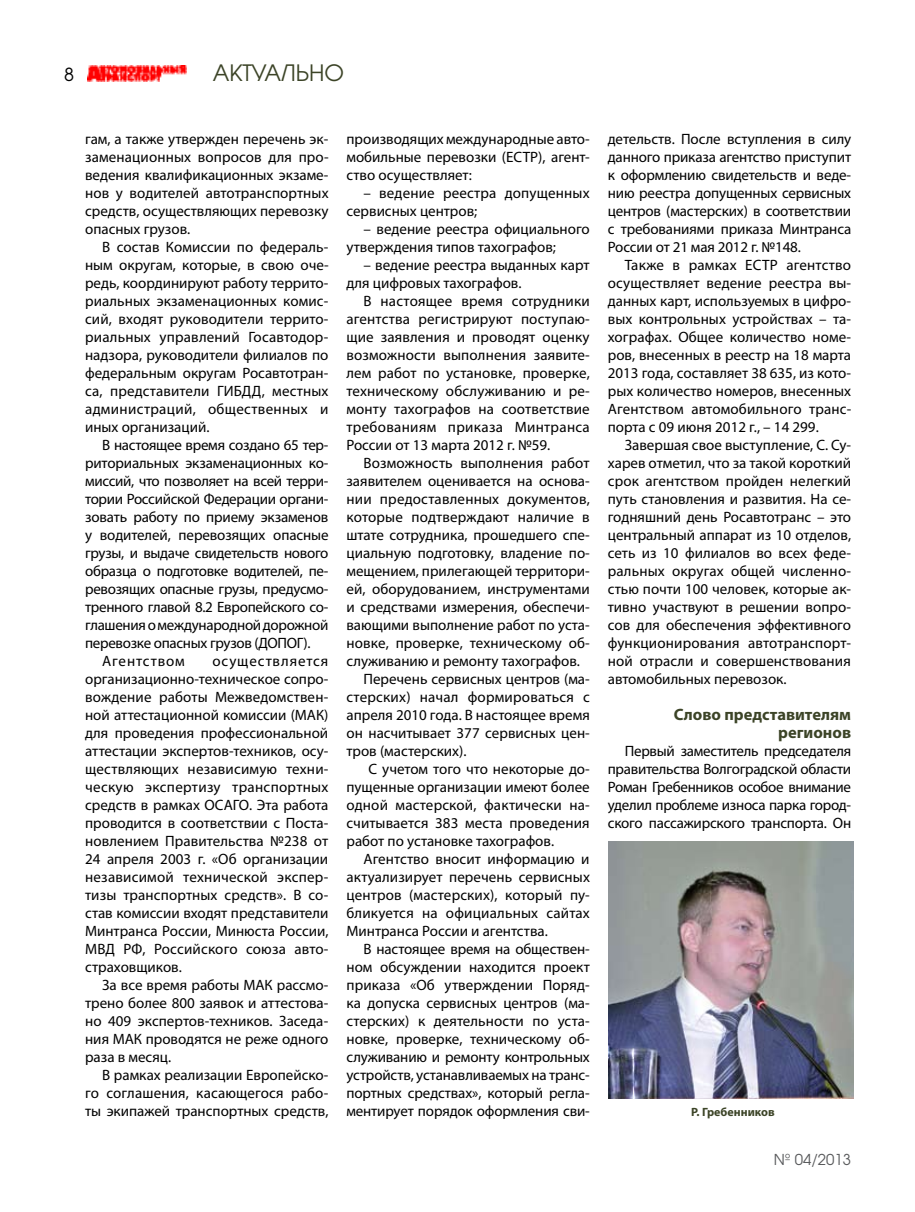
<style>
.page{position:relative;width:915px;height:1212px;background:#fff}
.page>*{position:absolute;margin:0;border:0;box-sizing:border-box;transform-origin:0 0}
.t1{font:22.5px "AG Avalanche C";color:#3c4427}
.t2{font:18px "AG Avalanche C";color:#000}
.t3{font:700 16.5px/18px "Myriad Pro";color:#3c4427;text-align:right}
.t4{font:15px/18px "Myriad Pro";color:#000;text-align:justify}
.t5{font:15px "Myriad Pro";letter-spacing:-.02em;color:#000}
.t6{font:15px "Myriad Pro";letter-spacing:.06em;color:#000}
.t7{font:15px "AG Avalanche C";color:#58595b}
.t8{font:700 12px "Myriad Pro";color:#3c4427}
</style>
<div class="page">
<img style="left:88px;top:65px;width:99px;height:17px">
<img style="left:608px;top:841px;width:245px;height:258px">
<p class="t2" style="left:64px;top:63px;width:11px">8</p>
<h1 class="t1" style="left:213px;top:59px;width:133px">АКТУАЛЬНО</h1>
<p class="t4" style="left:85px;top:130px;width:245px">гам, а также утвержден перечень эк&shy;заменационных вопросов для про&shy;ведения квалификационных экзаме&shy;нов у водителей автотранспортных средств, осуществляющих перевозку опасных грузов.</p>
<p class="t4" style="left:85px;top:238px;width:245px;text-indent:17px">В состав Комиссии по федераль&shy;ным округам, которые, в свою оче&shy;редь, координируют работу террито&shy;риальных экзаменационных комис&shy;сий, входят руководители террито&shy;риальных управлений Госавтодор&shy;надзора, руководители филиалов по федеральным округам Росавтотран&shy;са, представители ГИБДД, местных администраций, общественных и иных организаций.</p>
<p class="t5" style="left:102px;top:436px;width:228px">В настоящее время создано 65 тер-</p>
<p class="t4" style="left:85px;top:454px;width:245px">риториальных экзаменационных ко-</p>
<p class="t5" style="left:85px;top:472px;width:245px">миссий, что позволяет на всей терри-</p>
<p class="t5" style="left:85px;top:490px;width:245px">тории Российской Федерации органи-</p>
<p class="t4" style="left:85px;top:508px;width:245px">зовать работу по приему экзаменов</p>
<p class="t4" style="left:85px;top:526px;width:245px">у водителей, перевозящих опасные</p>
<p class="t5" style="left:85px;top:544px;width:245px">грузы, и выдаче свидетельств нового</p>
<p class="t5" style="left:85px;top:562px;width:245px">образца о подготовке водителей, пе-</p>
<p class="t5" style="left:85px;top:580px;width:245px">ревозящих опасные грузы, предусмо-</p>
<p class="t5" style="left:85px;top:598px;width:245px">тренного главой 8.2 Европейского со-</p>
<p class="t5" style="left:85px;top:616px;width:245px">глашения о международной дорожной</p>
<p class="t5" style="left:85px;top:634px;width:227px">перевозке опасных грузов (ДОПОГ).</p>
<p class="t6" style="left:102px;top:652px;width:84px">Агентством</p>
<p class="t4" style="left:85px;top:652px;width:245px;text-indent:127px">осуществляется организационно-техническое сопро&shy;вождение работы Межведомствен&shy;ной аттестационной комиссии (МАК) для проведения профессиональной аттестации экспертов-техников, осу&shy;ществляющих независимую техни&shy;ческую экспертизу транспортных средств в рамках ОСАГО. Эта работа проводится в соответствии с Поста&shy;новлением Правительства №238 от 24 апреля 2003 г. «Об организации независимой технической экспер&shy;тизы транспортных средств». В со&shy;став комиссии входят представители Минтранса России, Минюста России, МВД РФ, Российского союза авто&shy;страховщиков.</p>
<p class="t4" style="left:85px;top:976px;width:245px;text-indent:17px">За все время работы МАК рассмо&shy;трено более 800 заявок и аттестова&shy;но 409 экспертов-техников. Заседа&shy;ния МАК проводятся не реже одного раза в месяц.</p>
<p class="t4" style="left:85px;top:1066px;width:245px;text-indent:17px">В рамках реализации Европейско&shy;го соглашения, касающегося рабо&shy;ты экипажей транспортных средств,</p>
<p class="t4" style="left:346px;top:130px;width:245px">производящих международные авто&shy;мобильные перевозки (ЕСТР), агент&shy;ство осуществляет:</p>
<p class="t4" style="left:346px;top:184px;width:244px;text-indent:17px">– ведение реестра допущенных сервисных центров;</p>
<p class="t4" style="left:346px;top:220px;width:245px;text-indent:17px">– ведение реестра официального утверждения типов тахографов;</p>
<p class="t4" style="left:346px;top:256px;width:245px;text-indent:17px">– ведение реестра выданных карт для цифровых тахографов.</p>
<p class="t4" style="left:346px;top:292px;width:245px;text-indent:17px">В настоящее время сотрудники агентства регистрируют поступаю&shy;щие заявления и проводят оценку возможности выполнения заявите&shy;лем работ по установке, проверке, техническому обслуживанию и ре&shy;монту тахографов на соответствие требованиям приказа Минтранса России от 13 марта 2012 г. №59.</p>
<p class="t4" style="left:363px;top:454px;width:227px">Возможность выполнения работ</p>
<p class="t4" style="left:346px;top:472px;width:245px">заявителем оценивается на основа-</p>
<p class="t4" style="left:346px;top:490px;width:245px">нии предоставленных документов,</p>
<p class="t4" style="left:346px;top:508px;width:245px">которые подтверждают наличие в</p>
<p class="t4" style="left:346px;top:526px;width:245px">штате сотрудника, прошедшего спе-</p>
<p class="t4" style="left:346px;top:544px;width:245px">циальную подготовку, владение по-</p>
<p class="t4" style="left:346px;top:562px;width:245px">мещением, прилегающей территори-</p>
<p class="t4" style="left:346px;top:580px;width:245px">ей, оборудованием, инструментами</p>
<p class="t4" style="left:346px;top:598px;width:245px">и средствами измерения, обеспечи-</p>
<p class="t4" style="left:346px;top:616px;width:245px">вающими выполнение работ по уста-</p>
<p class="t4" style="left:346px;top:634px;width:245px">новке, проверке, техническому об-</p>
<p class="t4" style="left:346px;top:652px;width:235px">служиванию и ремонту тахографов.</p>
<p class="t4" style="left:363px;top:670px;width:228px">Перечень сервисных центров (ма-</p>
<p class="t4" style="left:346px;top:688px;width:245px">стерских) начал формироваться с</p>
<p class="t4" style="left:346px;top:706px;width:245px">апреля 2010 года. В настоящее время</p>
<p class="t4" style="left:346px;top:724px;width:245px">он насчитывает 377 сервисных цен-</p>
<p class="t4" style="left:346px;top:742px;width:121px">тров (мастерских).</p>
<p class="t4" style="left:368px;top:760px;width:223px">С учетом того что некоторые до-</p>
<p class="t4" style="left:346px;top:778px;width:245px">пущенные организации имеют более</p>
<p class="t4" style="left:346px;top:796px;width:245px">одной мастерской, фактически на-</p>
<p class="t4" style="left:346px;top:814px;width:245px">считывается 383 места проведения</p>
<p class="t4" style="left:346px;top:832px;width:209px">работ по установке тахографов.</p>
<p class="t4" style="left:363px;top:850px;width:227px">Агентство вносит информацию и</p>
<p class="t4" style="left:346px;top:868px;width:245px">актуализирует перечень сервисных</p>
<p class="t4" style="left:346px;top:886px;width:245px">центров (мастерских), который пу-</p>
<p class="t4" style="left:346px;top:904px;width:245px">бликуется на официальных сайтах</p>
<p class="t4" style="left:346px;top:922px;width:203px">Минтранса России и агентства.</p>
<p class="t4" style="left:363px;top:940px;width:228px">В настоящее время на обществен-</p>
<p class="t4" style="left:346px;top:958px;width:245px">ном обсуждении находится проект</p>
<p class="t4" style="left:346px;top:976px;width:245px">приказа «Об утверждении Поряд-</p>
<p class="t4" style="left:346px;top:994px;width:245px">ка допуска сервисных центров (ма-</p>
<p class="t4" style="left:346px;top:1012px;width:245px">стерских) к деятельности по уста-</p>
<p class="t4" style="left:346px;top:1030px;width:245px">новке, проверке, техническому об-</p>
<p class="t4" style="left:346px;top:1048px;width:245px">служиванию и ремонту контрольных</p>
<p class="t4" style="left:346px;top:1066px;width:245px">устройств, устанавливаемых на транс-</p>
<p class="t4" style="left:346px;top:1084px;width:245px">портных средствах», который регла-</p>
<p class="t4" style="left:346px;top:1102px;width:245px">ментирует порядок оформления сви-</p>
<p class="t4" style="left:607px;top:130px;width:245px">детельств. После вступления в силу данного приказа агентство приступит к оформлению свидетельств и веде&shy;нию реестра допущенных сервисных центров (мастерских) в соответствии с требованиями приказа Минтранса России от 21 мая 2012 г. №148.</p>
<p class="t4" style="left:607px;top:256px;width:245px;text-indent:17px">Также в рамках ЕСТР агентство осуществляет ведение реестра вы&shy;данных карт, используемых в цифро&shy;вых контрольных устройствах – та&shy;хографах. Общее количество номе&shy;ров, внесенных в реестр на 18 марта 2013 года, составляет 38 635, из кото&shy;рых количество номеров, внесенных Агентством автомобильного транс&shy;порта с 09 июня 2012 г., – 14 299.</p>
<p class="t4" style="left:607px;top:436px;width:245px;text-indent:17px">Завершая свое выступление, С. Су&shy;харев отметил, что за такой короткий срок агентством пройден нелегкий путь становления и развития. На се&shy;годняшний день Росавтотранс – это центральный аппарат из 10 отделов, сеть из 10 филиалов во всех феде&shy;ральных округах общей численно&shy;стью почти 100 человек, которые ак&shy;тивно участвуют в решении вопро&shy;сов для обеспечения эффективного функционирования автотранспорт&shy;ной отрасли и совершенствования автомобильных перевозок.</p>
<p class="t3" style="left:673px;top:705px;width:179px">Слово представителям регионов</p>
<p class="t4" style="left:607px;top:742px;width:245px;text-indent:17px">Первый заместитель председателя правительства Волгоградской области Роман Гребенников особое внимание уделил проблеме износа парка город&shy;ского пассажирского транспорта. Он</p>
<p class="t8" style="left:691px;top:1104px;width:85px">Р. Гребенников</p>
<p class="t7" style="left:773px;top:1150px;width:79px">№ 04/2013</p>
</div>
